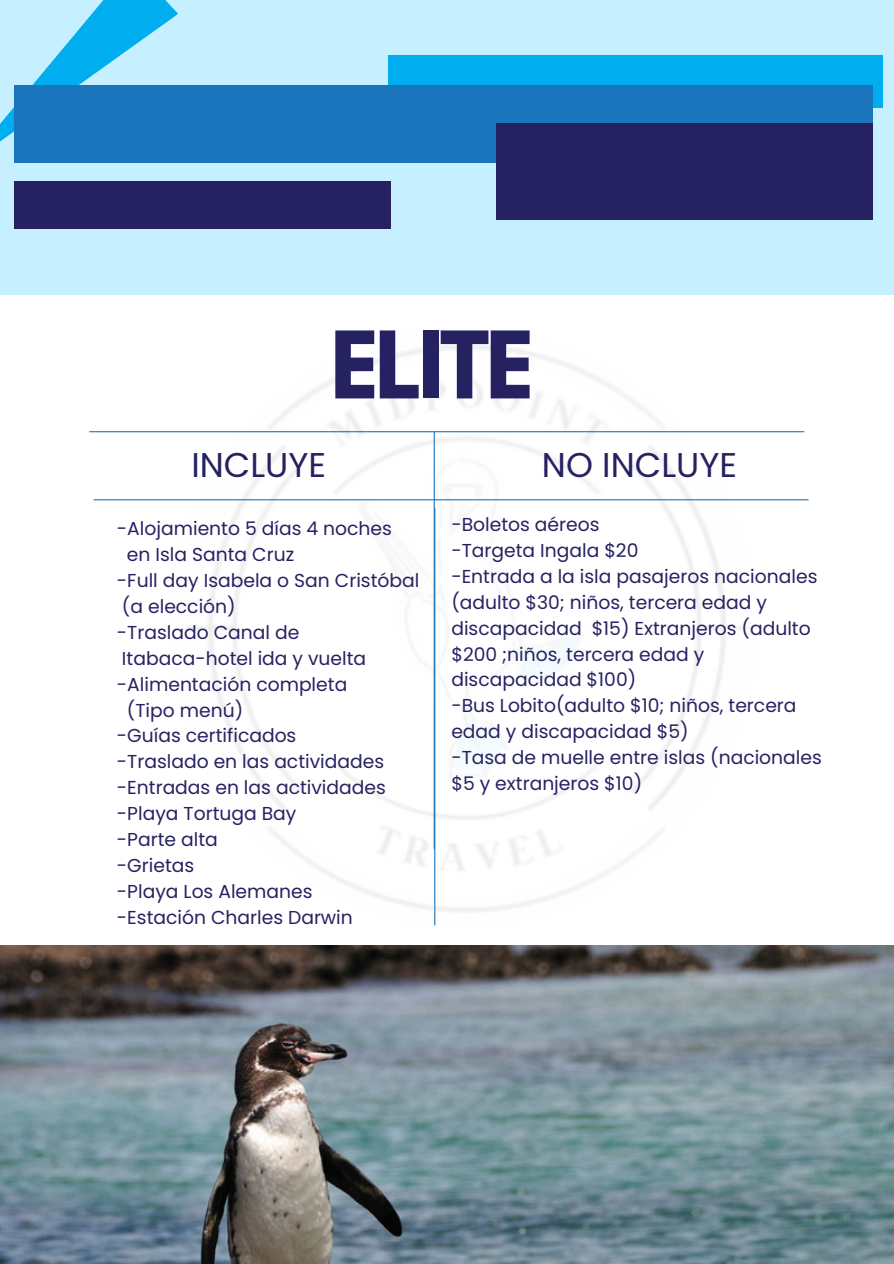
<style>
.page{position:relative;width:894px;height:1264px;background:#fff}
.page>*{position:absolute;margin:0;border:0;box-sizing:border-box;transform-origin:0 0}
.t1{font:700 82.35px "League Spartan";letter-spacing:-.04em;color:#262262}
.t2{font:34.35px "Poppins";color:#262262}
.t3{font:18.75px/25.8px "Poppins";color:#262262}
</style>
<div class="page">
<div style="left:0;top:0;width:893px;height:295px;background:#c6f0ff"></div>
<div style="left:388px;top:55px;width:495px;height:52px;background:#00aeef"></div>
<svg style="left:0;top:0;width:178px;height:142px"></svg>
<div style="left:14px;top:86px;width:858px;height:77px;background:#1b75bc"></div>
<div style="left:496px;top:123px;width:376px;height:97px;background:#262262"></div>
<div style="left:14px;top:182px;width:376px;height:47px;background:#262262"></div>
<img style="left:0;top:945px;width:893px;height:318px">
<img style="left:158px;top:344px;width:610px;height:582px">
<hr style="left:89px;top:431px;width:715px;height:1px;background:#1b75bc">
<hr style="left:94px;top:499px;width:714px;height:1px;background:#1b75bc">
<hr style="left:433px;top:432px;width:1px;height:417px;background:#1b75bc">
<hr style="left:434px;top:508px;width:1px;height:417px;background:#1b75bc">
<p class="t1" style="left:330px;top:324px;width:205px">ELITE</p>
<h2 class="t2" style="left:191px;top:440px;width:136px">INCLUYE</h2>
<h2 class="t2" style="left:542px;top:441px;width:196px">NO INCLUYE</h2>
<h1 class="t3" style="left:117px;top:516px;width:276px">-Alojamiento 5 días 4 noches</h1>
<p class="t3" style="left:127px;top:542px;width:169px">en Isla Santa Cruz</p>
<p class="t3" style="left:117px;top:567px;width:304px">-Full day Isabela o San Cristóbal</p>
<p class="t3" style="left:122px;top:593px;width:115px">(a elección)</p>
<p class="t3" style="left:117px;top:619px;width:184px">-Traslado Canal de</p>
<p class="t3" style="left:122px;top:645px;width:246px">Itabaca-hotel ida y vuelta</p>
<p class="t3" style="left:117px;top:671px;width:232px">-Alimentación completa</p>
<p class="t3" style="left:127px;top:697px;width:118px">(Tipo menú)</p>
<p class="t3" style="left:117px;top:723px;width:181px">-Guías certificados</p>
<p class="t3" style="left:117px;top:749px;width:269px">-Traslado en las actividades</p>
<p class="t3" style="left:117px;top:774px;width:270px">-Entradas en las actividades</p>
<p class="t3" style="left:117px;top:800px;width:181px">-Playa Tortuga Bay</p>
<p class="t3" style="left:117px;top:826px;width:102px">-Parte alta</p>
<p class="t3" style="left:117px;top:852px;width:79px">-Grietas</p>
<p class="t3" style="left:117px;top:878px;width:197px">-Playa Los Alemanes</p>
<p class="t3" style="left:117px;top:904px;width:237px">-Estación Charles Darwin</p>
<p class="t3" style="left:451px;top:511px;width:150px">-Boletos aéreos</p>
<p class="t3" style="left:451px;top:537px;width:188px">-Targeta Ingala $20</p>
<p class="t3" style="left:451px;top:563px;width:367px">-Entrada a la isla pasajeros nacionales (adulto $30; niños, tercera edad y discapacidad $15) Extranjeros (adulto $200 ;niños, tercera edad y discapacidad $100)</p>
<p class="t3" style="left:451px;top:693px;width:346px">-Bus Lobito(adulto $10; niños, tercera edad y discapacidad $5)</p>
<p class="t3" style="left:451px;top:744px;width:372px">-Tasa de muelle entre islas (nacionales $5 y extranjeros $10)</p>
</div>
